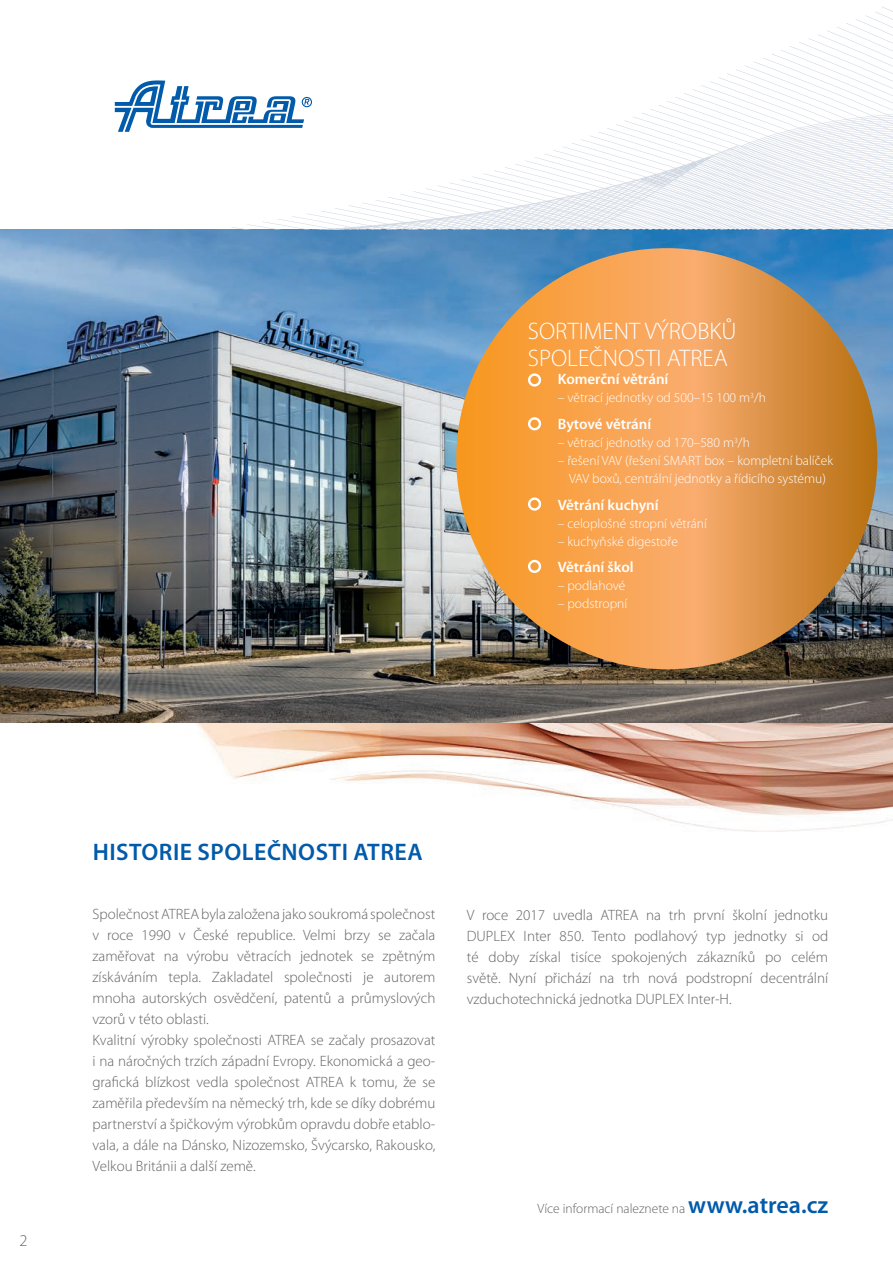
<style>
.page{position:relative;width:893px;height:1263px;background:#fff}
.page>*{position:absolute;margin:0;border:0;box-sizing:border-box;transform-origin:0 0}
.t1{font:300 24px/27px "Myriad Pro";color:#fff}
.t2{font:600 24px "Myriad Pro";letter-spacing:.02em;color:#015aaa}
.t3{font:300 16.5px "Myriad Pro";color:#636366}
.t4{font:300 15px/21px "Myriad Pro";color:#636366;text-align:justify}
.t5{font:600 15px "Myriad Pro";color:#fff}
.t6{font:300 13.5px/18px "Myriad Pro";color:#fff;text-align:center}
.t7{font:300 13.5px "Myriad Pro";color:#636366}
.s1{font-weight:600;font-size:24px;color:#015aaa}
</style>
<div class="page">
<img style="left:197px;top:723px;width:696px;height:108px">
<img style="left:0;top:230px;width:893px;height:493px">
<svg style="left:456px;top:248px;width:421px;height:421px;background:#ec9c4a"></svg>
<div style="left:528px;top:417px;width:13px;height:13px;border:2px solid #fff;border-radius:50%"></div>
<div style="left:528px;top:560px;width:13px;height:13px;border:2px solid #fff;border-radius:50%"></div>
<div style="left:528px;top:497px;width:13px;height:14px;border:2px solid #fff;border-radius:50%"></div>
<div style="left:528px;top:373px;width:13px;height:14px;border:2px solid #fff;border-radius:50%"></div>
<svg style="left:115px;top:6px;width:778px;height:224px"></svg>
<p class="t1" style="left:528px;top:318px;width:210px">SORTIMENT VÝROBKŮ<br>SPOLEČNOSTI ATREA</p>
<p class="t5" style="left:558px;top:371px;width:112px">Komerční větrání</p>
<p class="t6" style="left:558px;top:389px;width:210px">– větrací jednotky od 500–15 100 m<sup>3</sup>/h</p>
<p class="t5" style="left:558px;top:416px;width:95px">Bytové větrání</p>
<p class="t6" style="left:558px;top:434px;width:194px">– větrací jednotky od 170–580 m<sup>3</sup>/h</p>
<p class="t6" style="left:558px;top:452px;width:277px">– řešení VAV (řešení SMART box – kompletní balíček<br>VAV boxů, centrální jednotky a řídicího systému)</p>
<p class="t5" style="left:558px;top:496px;width:102px">Větrání kuchyní</p>
<p class="t6" style="left:558px;top:514px;width:151px">– celoplošné stropní větrání</p>
<p class="t6" style="left:558px;top:532px;width:122px">– kuchyňské digestoře</p>
<p class="t5" style="left:558px;top:559px;width:77px">Větrání škol</p>
<p class="t6" style="left:558px;top:577px;width:69px">– podlahové</p>
<p class="t6" style="left:558px;top:595px;width:71px">– podstropní</p>
<p class="t3" style="left:20px;top:1231px;width:10px">2</p>
<p class="t2" style="left:93px;top:838px;width:331px">HISTORIE SPOLEČNOSTI ATREA</p>
<p class="t4" style="left:92px;top:904px;width:344px">Společnost ATREA byla založena jako soukromá společnost v roce 1990 v České republice. Velmi brzy se začala zaměřovat na výrobu větracích jednotek se zpětným získáváním tepla. Zakladatel společnosti je autorem mnoha autorských osvědčení, patentů a průmyslových vzorů v této oblasti.</p>
<p class="t4" style="left:92px;top:1030px;width:344px">Kvalitní výrobky společnosti ATREA se začaly prosazovat i na náročných trzích západní Evropy. Ekonomická a geo&shy;grafická blízkost vedla společnost ATREA k tomu, že se zaměřila především na německý trh, kde se díky dobrému partnerství a špičkovým výrobkům opravdu dobře etablo&shy;vala, a dále na Dánsko, Nizozemsko, Švýcarsko, Rakousko, Velkou Británii a další země.</p>
<p class="t4" style="left:467px;top:905px;width:363px">V roce 2017 uvedla ATREA na trh první školní jednotku DUPLEX Inter 850. Tento podlahový typ jednotky si od té doby získal tisíce spokojených zákazníků po celém světě. Nyní přichází na trh nová podstropní decentrální vzduchotechnická jednotka DUPLEX Inter-H.</p>
<p class="t7" style="left:538px;top:1201px;width:292px">Více informací naleznete na <span class="s1">www.atrea.cz</span></p>
</div>
